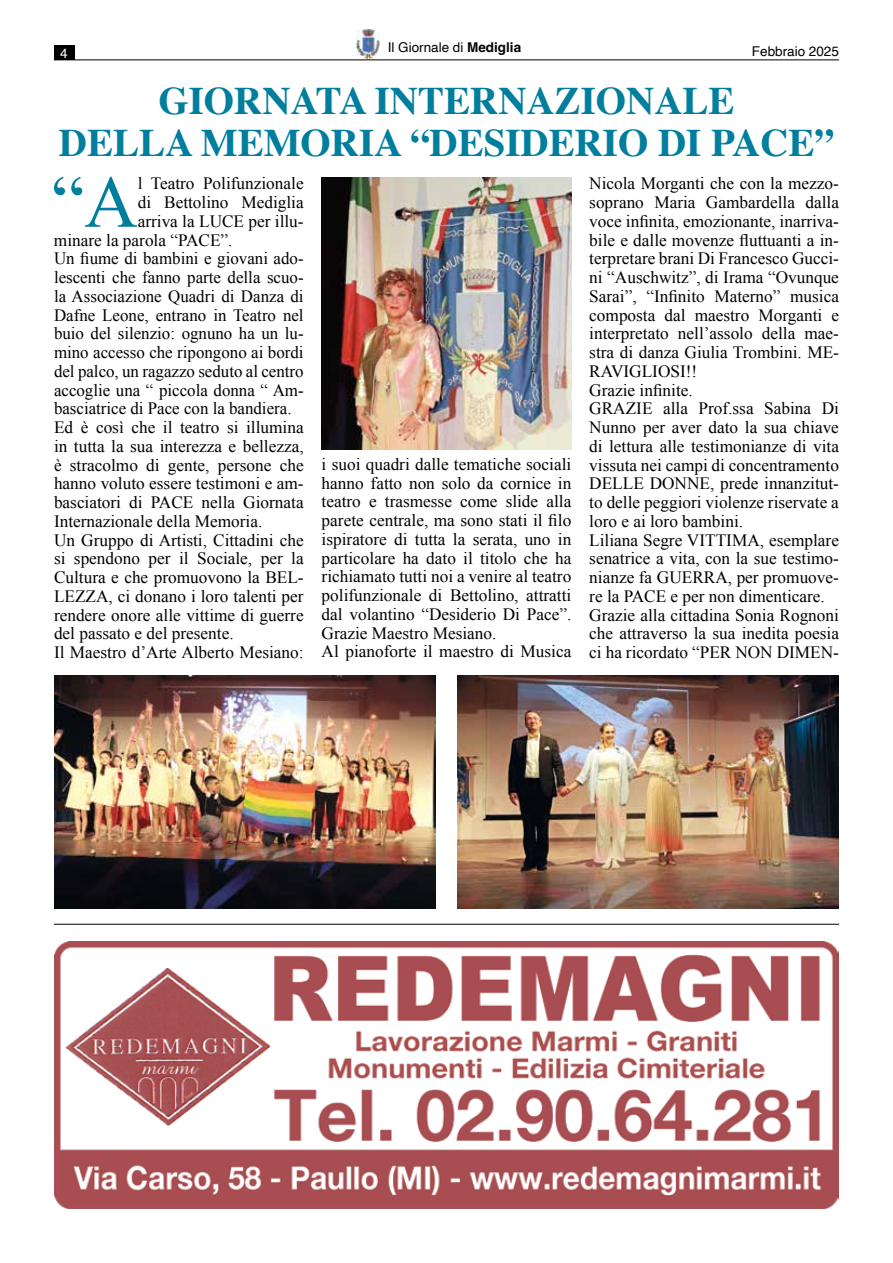
<style>
.page{position:relative;width:893px;height:1263px;background:#fff}
.page>*{position:absolute;margin:0;border:0;box-sizing:border-box;transform-origin:0 0}
.t1{font:73.95px "Times New Roman";color:#007e9d}
.t2{font:700 39px/42px "Times";color:#007e9d;text-align:center}
.t3{font:17.25px/18.8px "Times New Roman";color:#000}
.t4{font:13.5px "Helvetica";color:#000}
.t5{font:13.5px "Helvetica";color:#fff}
.s1{font-weight:700}
</style>
<div class="page">
<img style="left:356px;top:30px;width:24px;height:28px">
<div style="left:54px;top:46px;width:20px;height:14px;background:#000"></div>
<hr style="left:54px;top:59px;width:785px;height:1px;background:#000">
<img style="left:54px;top:941px;width:785px;height:268px">
<hr style="left:54px;top:924px;width:785px;height:1px;background:#000">
<img style="left:457px;top:675px;width:382px;height:234px">
<img style="left:54px;top:675px;width:382px;height:234px">
<img style="left:322px;top:177px;width:249px;height:272px">
<p class="t4" style="left:388px;top:37px;width:135px">Il Giornale di <span class="s1">Mediglia</span></p>
<p class="t4" style="left:752px;top:41px;width:89px">Febbraio 2025</p>
<p class="t5" style="left:60px;top:43px;width:9px">4</p>
<h2 class="t2" style="left:59px;top:76px;width:777px">GIORNATA INTERNAZIONALE<br>DELLA MEMORIA “DESIDERIO DI PACE”</h2>
<h1 class="t1" style="left:52px;top:152px;width:88px">“A</h1>
<p class="t3" style="left:138px;top:174px;width:167px">l Teatro Polifunzionale</p>
<p class="t3" style="left:589px;top:174px;width:251px">Nicola Morganti che con la mezzo&shy;soprano Maria Gambardella dalla voce infinita, emozionante, inarriva&shy;bile e dalle movenze fluttuanti a in&shy;terpretare brani Di Francesco Gucci&shy;ni “Auschwitz”, di Irama “Ovunque<br>Sarai”, “Infinito Materno” musica composta dal maestro Morganti e interpretato nell’assolo della mae&shy;stra di danza Giulia Trombini. ME-<br>RAVIGLIOSI!!<br>Grazie infinite.<br>GRAZIE alla Prof.ssa Sabina Di<br>Nunno per aver dato la sua chiave di lettura alle testimonianze di vita vissuta nei campi di concentramento<br>DELLE DONNE, prede innanzitut&shy;to delle peggiori violenze riservate a loro e ai loro bambini.<br>Liliana Segre VITTIMA, esemplare senatrice a vita, con la sue testimo&shy;nianze fa GUERRA, per promuove&shy;re la PACE e per non dimenticare.<br>Grazie alla cittadina Sonia Rognoni che attraverso la sua inedita poesia ci ha ricordato “PER NON DIMEN-</p>
<p class="t3" style="left:138px;top:193px;width:167px">di Bettolino Mediglia</p>
<p class="t3" style="left:138px;top:211px;width:167px">arriva la LUCE per illu-</p>
<p class="t3" style="left:54px;top:230px;width:180px">minare la parola “PACE”.</p>
<p class="t3" style="left:54px;top:249px;width:251px">Un fiume di bambini e giovani ado-</p>
<p class="t3" style="left:54px;top:268px;width:251px">lescenti che fanno parte della scuo-</p>
<p class="t3" style="left:54px;top:286px;width:251px">la Associazione Quadri di Danza di</p>
<p class="t3" style="left:54px;top:305px;width:251px">Dafne Leone, entrano in Teatro nel</p>
<p class="t3" style="left:54px;top:324px;width:251px">buio del silenzio: ognuno ha un lu-</p>
<p class="t3" style="left:54px;top:343px;width:251px">mino accesso che ripongono ai bordi</p>
<p class="t3" style="left:54px;top:361px;width:251px">del palco, un ragazzo seduto al centro</p>
<p class="t3" style="left:54px;top:380px;width:251px">accoglie una “ piccola donna “ Am-</p>
<p class="t3" style="left:54px;top:399px;width:239px">basciatrice di Pace con la bandiera.</p>
<p class="t3" style="left:54px;top:418px;width:251px">Ed è così che il teatro si illumina</p>
<p class="t3" style="left:54px;top:436px;width:251px">in tutta la sua interezza e bellezza,</p>
<p class="t3" style="left:54px;top:455px;width:251px">è stracolmo di gente, persone che</p>
<p class="t3" style="left:54px;top:474px;width:251px">hanno voluto essere testimoni e am-</p>
<p class="t3" style="left:54px;top:493px;width:251px">basciatori di PACE nella Giornata</p>
<p class="t3" style="left:54px;top:511px;width:210px">Internazionale della Memoria.</p>
<p class="t3" style="left:54px;top:530px;width:251px">Un Gruppo di Artisti, Cittadini che</p>
<p class="t3" style="left:54px;top:549px;width:251px">si spendono per il Sociale, per la</p>
<p class="t3" style="left:54px;top:568px;width:251px">Cultura e che promuovono la BEL-</p>
<p class="t3" style="left:54px;top:586px;width:251px">LEZZA, ci donano i loro talenti per</p>
<p class="t3" style="left:54px;top:605px;width:251px">rendere onore alle vittime di guerre</p>
<p class="t3" style="left:54px;top:624px;width:181px">del passato e del presente.</p>
<p class="t3" style="left:54px;top:643px;width:251px">Il Maestro d’Arte Alberto Mesiano:</p>
<p class="t3" style="left:322px;top:454px;width:251px">i suoi quadri dalle tematiche sociali hanno fatto non solo da cornice in teatro e trasmesse come slide alla parete centrale, ma sono stati il filo ispiratore di tutta la serata, uno in particolare ha dato il titolo che ha richiamato tutti noi a venire al teatro polifunzionale di Bettolino, attratti dal volantino “Desiderio Di Pace”.<br>Grazie Maestro Mesiano.<br>Al pianoforte il maestro di Musica</p>
</div>
